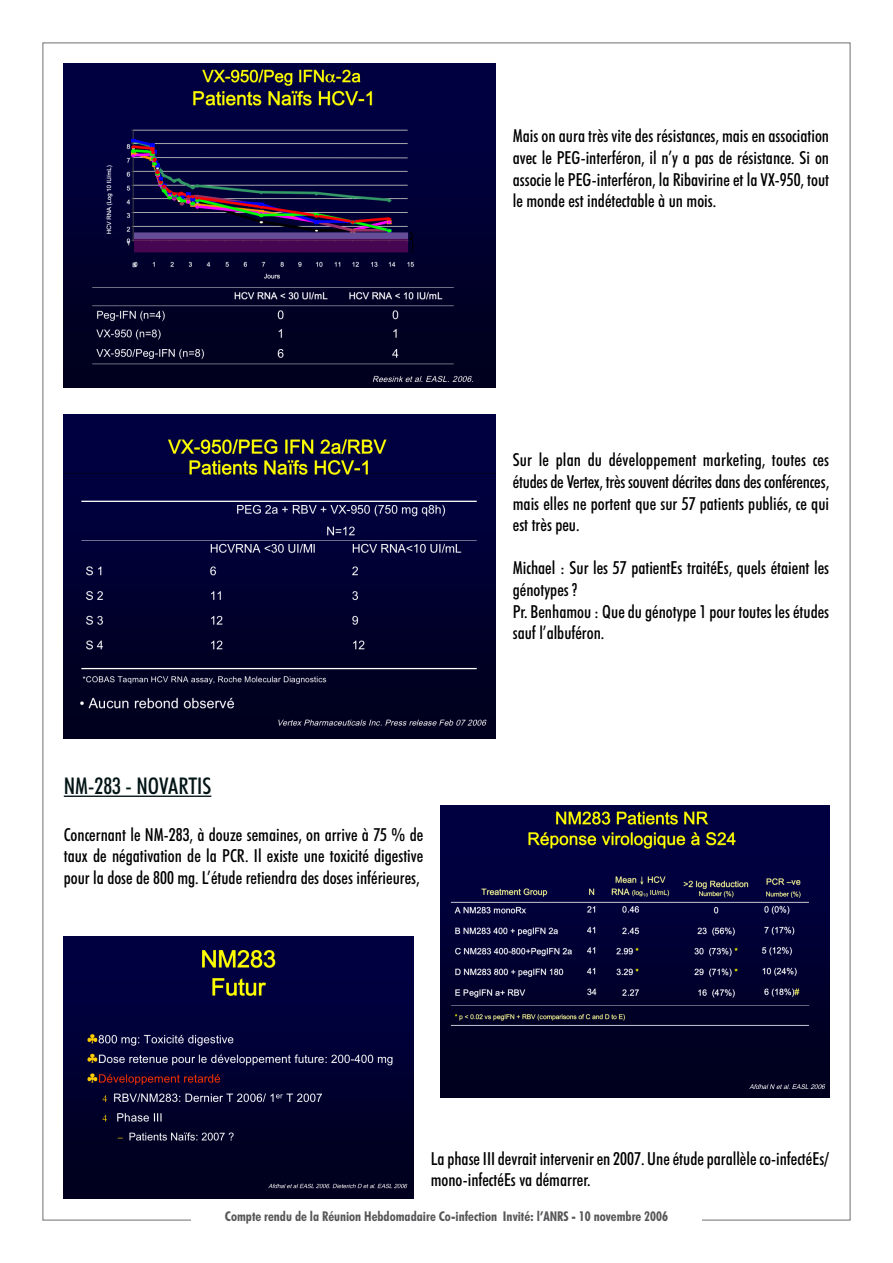
<style>
.page{position:relative;width:893px;height:1263px;background:#fff}
.page>*{position:absolute;margin:0;border:0;box-sizing:border-box;transform-origin:0 0}
.t1{font:500 condensed 23.1px "Futura BT";color:#031416}
.t2{font:500 condensed 18px/21.6px "Futura BT";color:#000;text-align:justify}
.t3{font:700 condensed 13.5px "Futura BT";color:#575759}
</style>
<div class="page">
<hr style="left:64px;top:795px;width:147px;height:2px;background:#031416">
<img style="left:64px;top:64px;width:432px;height:324px">
<img style="left:64px;top:414px;width:432px;height:324px">
<img style="left:440px;top:805px;width:389px;height:292px">
<img style="left:64px;top:936px;width:350px;height:263px">
<p class="t2" style="left:513px;top:125px;width:318px">Mais on aura très vite des résistances, mais en association avec le PEG-interféron, il n’y a pas de résistance. Si on associe le PEG-interféron, la Ribavirine et la VX-950, tout le monde est indétectable à un mois.</p>
<p class="t1" style="left:64px;top:772px;width:105px">NM-283 - Novartis</p>
<p class="t2" style="left:64px;top:823px;width:361px">Concernant le NM-283, à douze semaines, on arrive à 75 % de taux de négativation de la PCR. Il existe une toxicité digestive pour la dose de 800 mg. L’étude retiendra des doses inférieures,</p>
<p class="t2" style="left:513px;top:449px;width:318px">Sur le plan du développement marketing, toutes ces études de Vertex, très souvent décrites dans des conférences, mais elles ne portent que sur 57 patients publiés, ce qui est très peu.</p>
<p class="t2" style="left:513px;top:557px;width:318px;text-align:left">Michael : Sur les 57 patientEs traitéEs, quels étaient les génotypes ?<br>Pr. Benhamou : Que du génotype 1 pour toutes les études sauf l’albuféron.</p>
<p class="t2" style="left:431px;top:1147px;width:400px">La phase III devrait intervenir en 2007. Une étude parallèle co-infectéEs/ mono-infectéEs va démarrer.</p>
<p class="t3" style="left:225px;top:1208px;width:445px">Compte rendu de la Réunion Hebdomadaire Co-infection Invité: l’ANRS - 10 novembre 2006</p>
</div>
